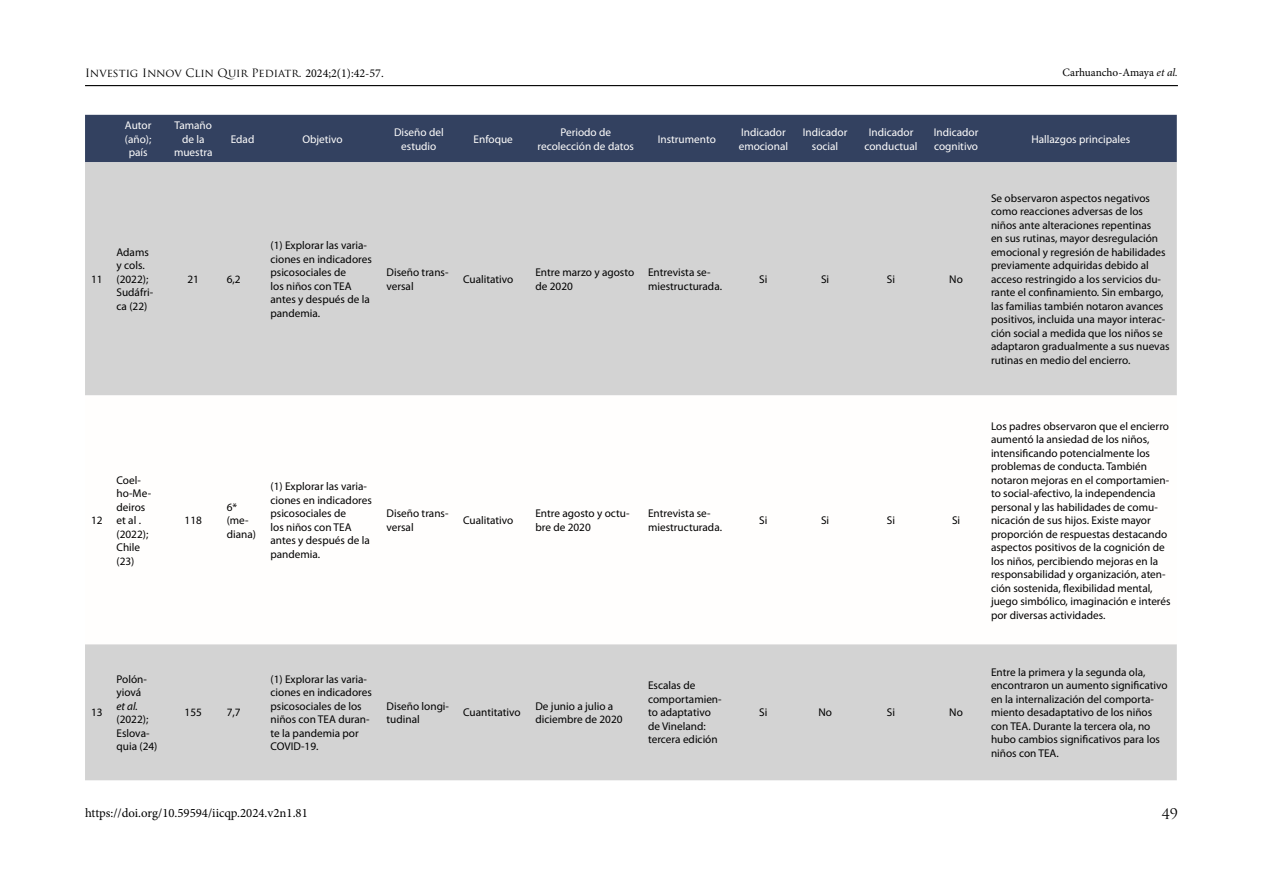
<style>
.page{position:relative;width:1263px;height:893px;background:#fff}
.page>*{position:absolute;margin:0;border:0;box-sizing:border-box;transform-origin:0 0}
.t1{font:14.25px "Trajan Pro";color:#000}
.t2{font:12.75px "Minion Pro";color:#000}
.t3{font:11.25px/13.5px "Myriad Pro";color:#000}
.t4{font:11.25px/13.5px "Myriad Pro";color:#fffefd;text-align:center}
.t5{font:11.25px "Trajan Pro";color:#000}
.t6{font:11.25px "Minion Pro";letter-spacing:-.005em;color:#000}
.t7{font:italic 11.25px "Myriad Pro";color:#000}
.s1{font-family:"Minion Pro";font-size:12px}
.s2{font-style:italic}
</style>
<div class="page">
<hr style="left:85px;top:85px;width:1093px;height:1px;background:#000">
<div style="left:85px;top:115px;width:1092px;height:47px;background:#334160"></div>
<div style="left:85px;top:162px;width:1092px;height:618px;background:#d3d3d3"></div>
<svg style="left:85px;top:395px;width:1092px;height:249px"></svg>
<p class="t5" style="left:85px;top:66px;width:300px">Investig Innov Clin Quir Pediatr. <span class="s1">2024;2(1):42-57.</span></p>
<p class="t6" style="left:1063px;top:65px;width:117px">Carhuancho-Amaya <span class="s2">et al.</span></p>
<p class="t3" style="left:91px;top:272px;width:13px">11</p>
<p class="t4" style="left:125px;top:119px;width:28px">Autor (año); país</p>
<p class="t4" style="left:174px;top:119px;width:40px">Tamaño de la muestra</p>
<p class="t4" style="left:231px;top:132px;width:25px">Edad</p>
<p class="t4" style="left:302px;top:132px;width:42px">Objetivo</p>
<p class="t4" style="left:394px;top:125px;width:51px">Diseño del estudio</p>
<p class="t4" style="left:474px;top:132px;width:41px">Enfoque</p>
<p class="t4" style="left:537px;top:125px;width:98px">Periodo de recolección de datos</p>
<p class="t4" style="left:658px;top:132px;width:60px">Instrumento</p>
<p class="t4" style="left:739px;top:125px;width:51px;text-align:left">Indicador emocional</p>
<p class="t4" style="left:803px;top:125px;width:46px">Indicador social</p>
<p class="t4" style="left:864px;top:125px;width:55px">Indicador conductual</p>
<p class="t4" style="left:934px;top:125px;width:46px;text-align:left">Indicador cognitivo</p>
<p class="t4" style="left:1031px;top:132px;width:100px">Hallazgos principales</p>
<p class="t3" style="left:117px;top:245px;width:38px">Adams y cols. (2022);<br>Sudáfri&shy;ca (22)</p>
<p class="t3" style="left:187px;top:272px;width:13px">21</p>
<p class="t3" style="left:227px;top:272px;width:15px">6,2</p>
<p class="t3" style="left:270px;top:239px;width:103px">(1) Explorar las varia&shy;ciones en indicadores psicosociales de<br>los niños con TEA antes y después de la pandemia.</p>
<p class="t3" style="left:387px;top:266px;width:63px">Diseño trans&shy;versal</p>
<p class="t3" style="left:463px;top:272px;width:52px">Cualitativo</p>
<p class="t3" style="left:535px;top:266px;width:100px">Entre marzo y agosto de 2020</p>
<p class="t3" style="left:648px;top:266px;width:75px">Entrevista se&shy;miestructurada.</p>
<p class="t3" style="left:759px;top:272px;width:10px">Si</p>
<p class="t3" style="left:821px;top:272px;width:10px">Si</p>
<p class="t3" style="left:887px;top:272px;width:10px">Si</p>
<p class="t3" style="left:949px;top:272px;width:15px">No</p>
<p class="t3" style="left:991px;top:191px;width:180px">Se observaron aspectos negativos como reacciones adversas de los niños ante alteraciones repentinas<br>en sus rutinas, mayor desregulación emocional y regresión de habilidades previamente adquiridas debido al acceso restringido a los servicios du&shy;rante el confinamiento. Sin embargo, las familias también notaron avances positivos, incluida una mayor interac&shy;ción social a medida que los niños se adaptaron gradualmente a sus nuevas rutinas en medio del encierro.</p>
<p class="t3" style="left:91px;top:513px;width:13px">12</p>
<p class="t3" style="left:117px;top:473px;width:36px">Coel&shy;ho-Me&shy;deiros et al . (2022);<br>Chile (23)</p>
<p class="t3" style="left:91px;top:706px;width:13px">13</p>
<p class="t3" style="left:117px;top:672px;width:32px">Polón&shy;yiová</p>
<p class="t7" style="left:117px;top:699px;width:23px">et al.</p>
<p class="t3" style="left:117px;top:712px;width:42px">(2022);<br>Eslova&shy;quia (24)</p>
<p class="t3" style="left:185px;top:513px;width:19px">118</p>
<p class="t3" style="left:227px;top:500px;width:31px">6* (me&shy;diana)</p>
<p class="t3" style="left:270px;top:480px;width:103px">(1) Explorar las varia&shy;ciones en indicadores psicosociales de<br>los niños con TEA antes y después de la pandemia.</p>
<p class="t3" style="left:387px;top:507px;width:63px">Diseño trans&shy;versal</p>
<p class="t3" style="left:463px;top:513px;width:52px">Cualitativo</p>
<p class="t3" style="left:535px;top:507px;width:96px">Entre agosto y octu&shy;bre de 2020</p>
<p class="t3" style="left:648px;top:507px;width:75px">Entrevista se&shy;miestructurada.</p>
<p class="t3" style="left:759px;top:513px;width:10px">Si</p>
<p class="t3" style="left:821px;top:513px;width:10px">Si</p>
<p class="t3" style="left:887px;top:513px;width:10px">Si</p>
<p class="t3" style="left:952px;top:513px;width:10px">Si</p>
<p class="t3" style="left:185px;top:706px;width:19px">155</p>
<p class="t3" style="left:227px;top:706px;width:15px">7,7</p>
<p class="t3" style="left:270px;top:672px;width:103px">(1) Explorar las varia&shy;ciones en indicadores psicosociales de los niños con TEA duran&shy;te la pandemia por<br>COVID-19.</p>
<p class="t3" style="left:387px;top:699px;width:64px">Diseño longi&shy;tudinal</p>
<p class="t3" style="left:463px;top:706px;width:59px">Cuantitativo</p>
<p class="t3" style="left:535px;top:699px;width:89px">De junio a julio a diciembre de 2020</p>
<p class="t3" style="left:648px;top:679px;width:75px">Escalas de comportamien&shy;to adaptativo de Vineland: tercera edición</p>
<p class="t3" style="left:759px;top:706px;width:10px">Si</p>
<p class="t3" style="left:818px;top:706px;width:15px">No</p>
<p class="t3" style="left:887px;top:706px;width:10px">Si</p>
<p class="t3" style="left:949px;top:706px;width:15px">No</p>
<p class="t3" style="left:991px;top:419px;width:181px">Los padres observaron que el encierro aumentó la ansiedad de los niños, intensificando potencialmente los problemas de conducta. También notaron mejoras en el comportamien&shy;to social-afectivo, la independencia personal y las habilidades de comu&shy;nicación de sus hijos. Existe mayor proporción de respuestas destacando aspectos positivos de la cognición de los niños, percibiendo mejoras en la responsabilidad y organización, aten&shy;ción sostenida, flexibilidad mental, juego simbólico, imaginación e interés por diversas actividades.</p>
<p class="t3" style="left:991px;top:665px;width:178px">Entre la primera y la segunda ola, encontraron un aumento significativo en la internalización del comporta&shy;miento desadaptativo de los niños con TEA. Durante la tercera ola, no hubo cambios significativos para los niños con TEA.</p>
<p class="t2" style="left:85px;top:805px;width:224px">https://doi.org/10.59594/iicqp.2024.v2n1.81</p>
<p class="t1" style="left:1162px;top:804px;width:18px">49</p>
</div>
